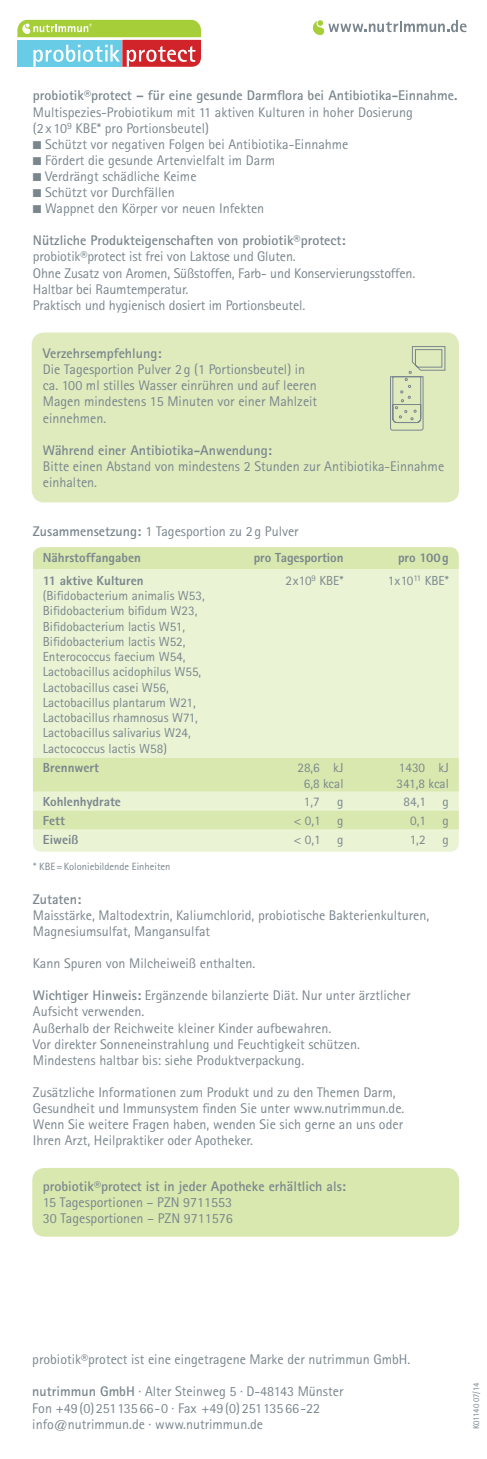
<style>
.page{position:relative;width:487px;height:1459px;background:#fff}
.page>*{position:absolute;margin:0;border:0;box-sizing:border-box;transform-origin:0 0}
.t1{font:14px/16.1px "Rotis Sans Serif";color:#7a868d}
.t2{font:700 14px "Rotis Sans Serif";color:#7a868d}
.t3{font:13.12px/15.2px "Rotis Sans Serif";color:#7a868d}
.t4{font:800 13.12px "Rotis Sans Serif";color:#7a868d}
.t5{font:10.5px "Rotis Sans Serif";color:#7a868d}
.t6{font:8.75px "Rotis Sans Serif";color:#7a868d}
.s1{font-weight:700}
</style>
<div class="page">
<svg style="left:312px;top:20px;width:154px;height:15px"></svg>
<svg style="left:17px;top:20px;width:184px;height:47px;background:#aeb48c"></svg>
<div style="left:32px;top:332px;width:426px;height:170px;background:#ddeab8;border-radius:12px"></div>
<svg style="left:390px;top:346px;width:55px;height:85px"></svg>
<div style="left:32px;top:1167px;width:426px;height:69px;background:#d9e8ae;border-radius:12px"></div>
<div style="left:33px;top:547px;width:425px;height:22px;background:#d9e8ae"></div>
<div style="left:33px;top:569px;width:425px;height:241px;background:#eaf3d4"></div>
<div style="left:33px;top:758px;width:425px;height:33px;background:#d9e8ae"></div>
<svg style="left:33px;top:810px;width:425px;height:41px;background:#e2eec2"></svg>
<p class="t2" style="left:33px;top:87px;width:425px">probiotik®protect – für eine gesunde Darmflora bei Antibiotika-Einnahme.</p>
<p class="t1" style="left:33px;top:104px;width:381px">Multispezies-Probiotikum mit 11 aktiven Kulturen in hoher Dosierung (2x 10<sup>9</sup> KBE* pro Portionsbeutel)</p>
<p class="t1" style="left:33px;top:136px;width:317px">■ Schützt vor negativen Folgen bei Antibiotika-Einnahme</p>
<p class="t1" style="left:33px;top:152px;width:243px">■ Fördert die gesunde Artenvielfalt im Darm</p>
<p class="t1" style="left:33px;top:168px;width:165px">■ Verdrängt schädliche Keime</p>
<p class="t1" style="left:33px;top:184px;width:143px">■ Schützt vor Durchfällen</p>
<p class="t1" style="left:33px;top:200px;width:232px">■ Wappnet den Körper vor neuen Infekten</p>
<p class="t2" style="left:33px;top:232px;width:314px">Nützliche Produkteigenschaften von probiotik®protect:</p>
<p class="t1" style="left:33px;top:248px;width:383px">probiotik®protect ist frei von Laktose und Gluten.<br>Ohne Zusatz von Aromen, Süßstoffen, Farb- und Konservierungsstoffen.<br>Haltbar bei Raumtemperatur.<br>Praktisch und hygienisch dosiert im Portionsbeutel.</p>
<p class="t2" style="left:43px;top:344px;width:120px">Verzehrsempfehlung:</p>
<p class="t1" style="left:43px;top:361px;width:275px">Die Tagesportion Pulver 2g (1 Portionsbeutel) in ca. 100 ml stilles Wasser einrühren und auf leeren Magen mindestens 15 Minuten vor einer Mahlzeit einnehmen.</p>
<p class="t2" style="left:43px;top:441px;width:230px">Während einer Antibiotika-Anwendung:</p>
<p class="t1" style="left:43px;top:458px;width:402px">Bitte einen Abstand von mindestens 2 Stunden zur Antibiotika-Einnahme einhalten.</p>
<p class="t1" style="left:33px;top:523px;width:267px"><span class="s1">Zusammensetzung:</span> 1 Tagesportion zu 2g Pulver</p>
<p class="t4" style="left:43px;top:549px;width:99px">Nährstoffangaben</p>
<p class="t4" style="left:253px;top:549px;width:91px">pro Tagesportion</p>
<p class="t4" style="left:397px;top:549px;width:52px">pro 100g</p>
<p class="t4" style="left:43px;top:572px;width:102px">11 aktive Kulturen</p>
<p class="t3" style="left:43px;top:588px;width:163px">(Bifidobacterium animalis W53,<br>Bifidobacterium bifidum W23,<br>Bifidobacterium lactis W51,<br>Bifidobacterium lactis W52,<br>Enterococcus faecium W54,<br>Lactobacillus acidophilus W55,<br>Lactobacillus casei W56,<br>Lactobacillus plantarum W21,<br>Lactobacillus rhamnosus W71,<br>Lactobacillus salivarius W24,<br>Lactococcus lactis W58)</p>
<p class="t3" style="left:285px;top:572px;width:59px">2x10<sup>9</sup> KBE*</p>
<p class="t3" style="left:387px;top:572px;width:62px">1x10<sup>11</sup> KBE*</p>
<p class="t4" style="left:43px;top:759px;width:58px">Brennwert</p>
<p class="t3" style="left:297px;top:759px;width:47px;line-height:15.8px;text-align:center">28,6 kJ<br>6,8 kcal</p>
<p class="t3" style="left:396px;top:759px;width:54px;line-height:15.8px">1430 kJ<br>341,8 kcal</p>
<p class="t4" style="left:43px;top:793px;width:80px">Kohlenhydrate</p>
<p class="t3" style="left:303px;top:794px;width:17px">1,7</p>
<p class="t3" style="left:337px;top:794px;width:8px">g</p>
<p class="t3" style="left:403px;top:794px;width:24px">84,1</p>
<p class="t3" style="left:442px;top:794px;width:8px">g</p>
<p class="t4" style="left:43px;top:812px;width:24px">Fett</p>
<p class="t3" style="left:293px;top:812px;width:28px">&lt; 0,1</p>
<p class="t3" style="left:337px;top:812px;width:8px">g</p>
<p class="t3" style="left:409px;top:812px;width:17px">0,1</p>
<p class="t3" style="left:442px;top:812px;width:8px">g</p>
<p class="t4" style="left:43px;top:831px;width:37px">Eiweiß</p>
<p class="t3" style="left:293px;top:831px;width:28px">&lt; 0,1</p>
<p class="t3" style="left:337px;top:831px;width:8px">g</p>
<p class="t3" style="left:409px;top:831px;width:17px">1,2</p>
<p class="t3" style="left:442px;top:831px;width:8px">g</p>
<p class="t5" style="left:33px;top:860px;width:138px">* KBE=Koloniebildende Einheiten</p>
<p class="t2" style="left:33px;top:890px;width:50px">Zutaten:</p>
<p class="t1" style="left:33px;top:907px;width:397px">Maisstärke, Maltodextrin, Kaliumchlorid, probiotische Bakterienkulturen,<br>Magnesiumsulfat, Mangansulfat</p>
<p class="t1" style="left:33px;top:955px;width:224px">Kann Spuren von Milcheiweiß enthalten.</p>
<p class="t1" style="left:33px;top:987px;width:378px"><span class="s1">Wichtiger Hinweis:</span> Ergänzende bilanzierte Diät. Nur unter ärztlicher Aufsicht verwenden.<br>Außerhalb der Reichweite kleiner Kinder aufbewahren.<br>Vor direkter Sonneneinstrahlung und Feuchtigkeit schützen.<br>Mindestens haltbar bis: siehe Produktverpackung.</p>
<p class="t1" style="left:33px;top:1084px;width:372px">Zusätzliche Informationen zum Produkt und zu den Themen Darm, Gesundheit und Immunsystem finden Sie unter www.nutrimmun.de.<br>Wenn Sie weitere Fragen haben, wenden Sie sich gerne an uns oder Ihren Arzt, Heilpraktiker oder Apotheker.</p>
<p class="t2" style="left:43px;top:1177px;width:304px">probiotik®protect ist in jeder Apotheke erhältlich als:</p>
<p class="t1" style="left:43px;top:1193px;width:191px">15 Tagesportionen – PZN 9711553<br>30 Tagesportionen – PZN 9711576</p>
<p class="t1" style="left:32px;top:1351px;width:379px">probiotik®protect ist eine eingetragene Marke der nutrimmun GmbH.</p>
<p class="t1" style="left:32px;top:1383px;width:312px"><span class="s1">nutrimmun GmbH</span> · Alter Steinweg 5 · D-48143 Münster<br>Fon +49(0)25113566-0 · Fax +49(0)25113566-22 info@nutrimmun.de · www.nutrimmun.de</p>
<p class="t6" style="left:470px;top:1429px;width:48px;rotate:-90deg">K01140 07/14</p>
</div>
